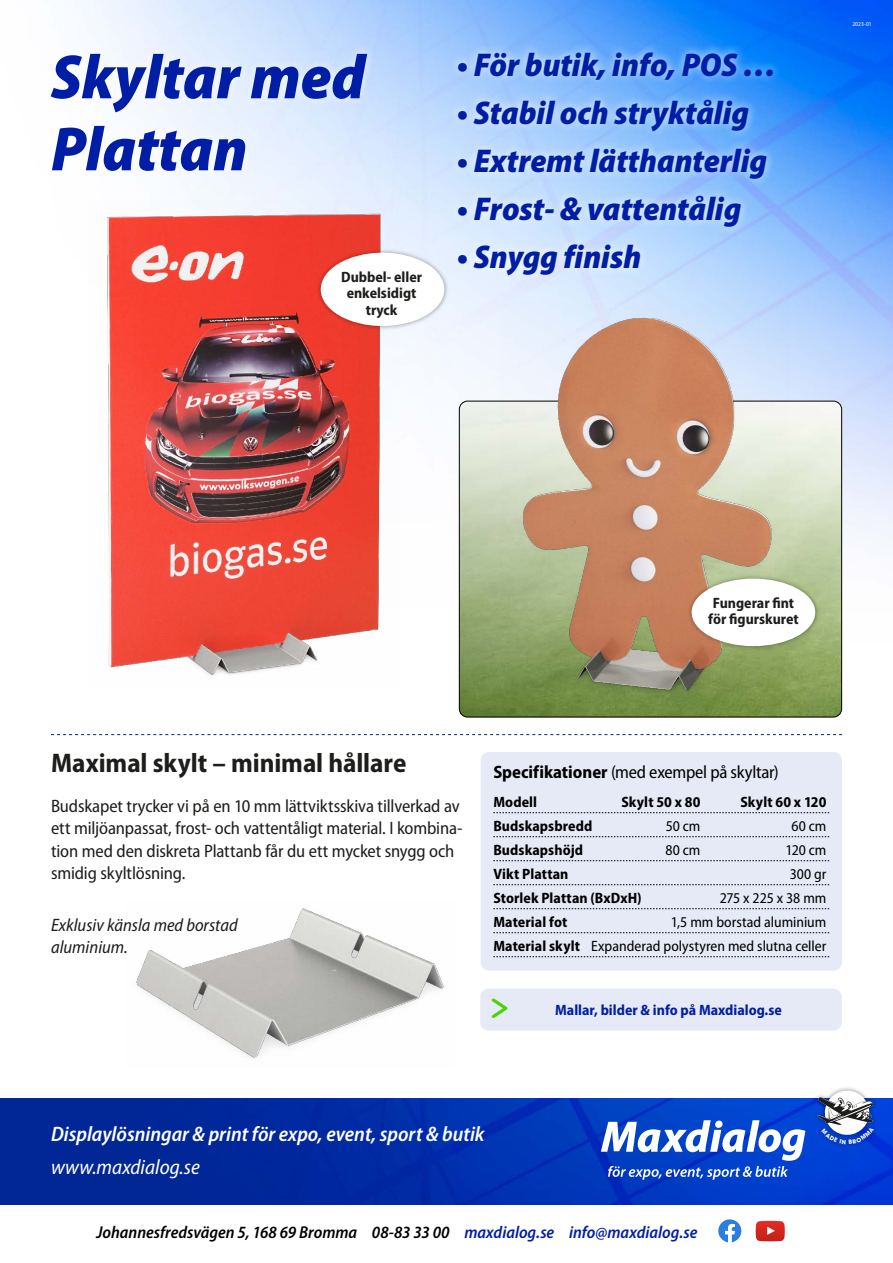
<style>
.page{position:relative;width:893px;height:1263px;background:#fff}
.page>*{position:absolute;margin:0;border:0;box-sizing:border-box;transform-origin:0 0}
.t1{font:italic 900 semi-condensed 63px/72px "Myriad Pro";color:#001ea5}
.t2{font:italic 900 semi-condensed 33px "Myriad Pro";color:#001ea5}
.t3{font:700 semi-condensed 27px "Myriad Pro";color:#1d1d1b}
.t4{font:italic 600 semi-condensed 21px "Myriad Pro";color:#fff}
.t5{font:italic semi-condensed 21px "Myriad Pro";color:#fff}
.t6{font:semi-condensed 18px/22.5px "Myriad Pro";letter-spacing:-.01em;color:#1d1d1b}
.t7{font:semi-condensed 18px "Myriad Pro";letter-spacing:-.015em;color:#000}
.t8{font:italic semi-condensed 18px/21.6px "Myriad Pro";color:#1d1d1b}
.t9{font:italic 600 semi-condensed 17.25px "Myriad Pro";color:#000}
.t10{font:semi-condensed 15px/24px "Myriad Pro";color:#000;text-align:right}
.t11{font:700 semi-condensed 15px "Myriad Pro";letter-spacing:.005em;color:#000}
.t12{font:700 semi-condensed 15px/16.5px "Myriad Pro";color:#1d1d1b;text-align:center}
.t13{font:700 semi-condensed 15px "Myriad Pro";color:#001ea5}
.t14{font:semi-condensed 6px "Myriad Pro";color:#fff}
.s1{font-weight:700}
.s2{font-family:"OCRA";font-weight:400;font-stretch:normal;font-size:28.5px;color:#45d600}
.s3{color:#001ea5}
</style>
<div class="page">
<img style="left:88px;top:0;width:805px;height:672px">
<img style="left:0;top:1098px;width:893px;height:106px">
<svg style="left:601px;top:1120px;width:204px;height:60px"></svg>
<div style="left:812px;top:1085px;width:66px;height:64px;background:#000;opacity:.5"></div>
<svg style="left:718px;top:1219px;width:23px;height:23px"></svg>
<svg style="left:756px;top:1221px;width:29px;height:20px"></svg>
<svg style="left:51px;top:734px;width:791px;height:1px"></svg>
<div style="left:481px;top:752px;width:361px;height:219px;background:#e6e9f6;border-radius:9px"></div>
<svg style="left:493px;top:812px;width:336px;height:1px"></svg>
<svg style="left:493px;top:836px;width:336px;height:1px"></svg>
<svg style="left:493px;top:860px;width:336px;height:1px"></svg>
<svg style="left:493px;top:884px;width:336px;height:1px"></svg>
<svg style="left:493px;top:908px;width:336px;height:1px"></svg>
<svg style="left:493px;top:932px;width:336px;height:1px"></svg>
<svg style="left:493px;top:956px;width:336px;height:1px"></svg>
<div style="left:42px;top:44px;width:334px;height:136px;background:#fff;opacity:.75"></div>
<img style="left:459px;top:401px;width:383px;height:316px">
<img style="left:136px;top:908px;width:309px;height:150px">
<img style="left:89px;top:201px;width:309px;height:475px">
<img style="left:501px;top:304px;width:289px;height:408px">
<div style="left:449px;top:43px;width:333px;height:241px;background:#fff;opacity:.75"></div>
<div style="left:316px;top:248px;width:133px;height:83px;background:#000;opacity:.35"></div>
<div style="left:321px;top:253px;width:123px;height:73px;background:#fff;border-radius:50%"></div>
<div style="left:687px;top:574px;width:133px;height:77px;background:#000;opacity:.35"></div>
<div style="left:692px;top:579px;width:123px;height:67px;background:#fff;border-radius:50%"></div>
<div style="left:480px;top:989px;width:362px;height:41px;background:#e6e9f6;border-radius:9px"></div>
<svg style="left:817px;top:1089px;width:57px;height:55px"></svg>
<h1 class="t1" style="left:51px;top:42px;width:316px">Skyltar med<br>Plattan</h1>
<h2 class="t2" style="left:457px;top:47px;width:321px">• För butik, info, POS …</h2>
<h2 class="t2" style="left:457px;top:95px;width:294px">• Stabil och stryktålig</h2>
<h2 class="t2" style="left:457px;top:143px;width:312px">• Extremt lätthanterlig</h2>
<h2 class="t2" style="left:457px;top:191px;width:286px">• Frost- &amp; vattentålig</h2>
<h2 class="t2" style="left:457px;top:239px;width:186px">• Snygg finish</h2>
<p class="t12" style="left:341px;top:269px;width:83px">Dubbel- eller enkelsidigt tryck</p>
<p class="t14" style="left:852px;top:21px;width:21px">2023-01</p>
<p class="t12" style="left:708px;top:595px;width:92px">Fungerar fint för figurskuret</p>
<h3 class="t3" style="left:51px;top:748px;width:357px">Maximal skylt – minimal hållare</h3>
<p class="t6" style="left:51px;top:795px;width:413px">Budskapet trycker vi på en 10 mm lättviktsskiva tillverkad av ett miljöanpassat, frost- och vattentåligt material. I kombina&shy;tion med den diskreta Plattanb får du ett mycket snygg och smidig skyltlösning.</p>
<p class="t8" style="left:51px;top:914px;width:188px">Exklusiv känsla med borstad aluminium.</p>
<p class="t7" style="left:493px;top:762px;width:287px"><span class="s1">Specifikationer</span> (med exempel på skyltar)</p>
<p class="t11" style="left:493px;top:793px;width:45px">Modell</p>
<p class="t11" style="left:621px;top:793px;width:81px">Skylt 50 x 80</p>
<p class="t11" style="left:740px;top:793px;width:87px">Skylt 60 x 120</p>
<p class="t11" style="left:493px;top:817px;width:101px">Budskapsbredd</p>
<p class="t10" style="left:666px;top:814px;width:36px">50 cm</p>
<p class="t10" style="left:791px;top:814px;width:36px">60 cm</p>
<p class="t11" style="left:493px;top:841px;width:91px">Budskapshöjd</p>
<p class="t10" style="left:665px;top:838px;width:36px">80 cm</p>
<p class="t10" style="left:785px;top:838px;width:42px">120 cm</p>
<p class="t11" style="left:493px;top:865px;width:77px">Vikt Plattan</p>
<p class="t10" style="left:790px;top:862px;width:38px">300 gr</p>
<p class="t11" style="left:493px;top:889px;width:150px">Storlek Plattan (BxDxH)</p>
<p class="t10" style="left:720px;top:886px;width:108px">275 x 225 x 38 mm</p>
<p class="t11" style="left:493px;top:913px;width:76px">Material fot</p>
<p class="t10" style="left:493px;top:910px;width:334px">1,5 mm borstad aluminium<br><span class="s1">Material skylt</span> Expanderad polystyren med slutna celler</p>
<p class="t13" style="left:489px;top:1002px;width:294px"><span class="s2">&gt;</span> Mallar, bilder &amp; info på Maxdialog.se</p>
<p class="t4" style="left:51px;top:1122px;width:435px">Displaylösningar &amp; print för expo, event, sport &amp; butik</p>
<p class="t5" style="left:51px;top:1155px;width:150px">www.maxdialog.se</p>
<p class="t9" style="left:97px;top:1222px;width:602px">Johannesfredsvägen 5, 168 69 Bromma 08-83 33 00 <span class="s3">maxdialog.se info@maxdialog.se</span></p>
</div>
